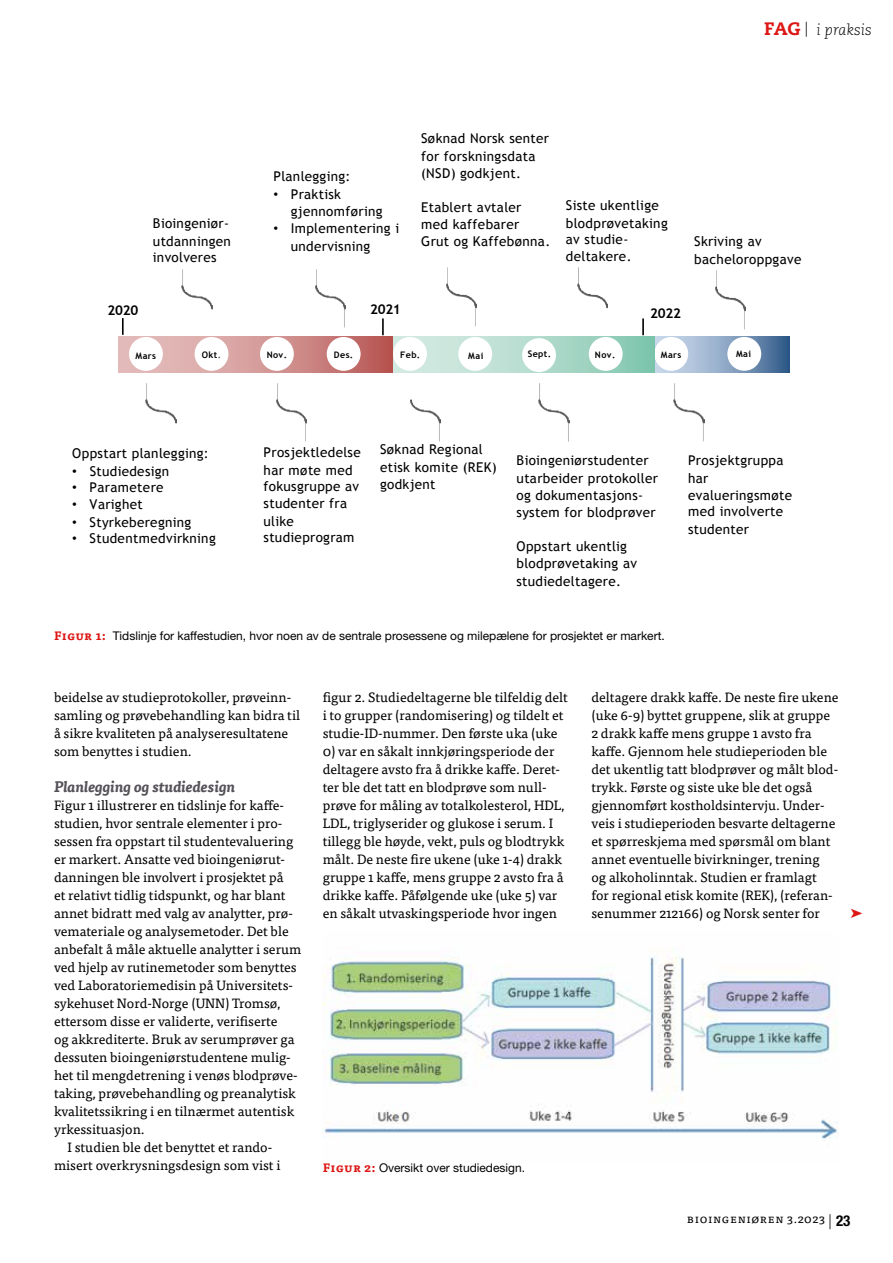
<style>
.page{position:relative;width:893px;height:1263px;background:#fff}
.page>*{position:absolute;margin:0;border:0;box-sizing:border-box;transform-origin:0 0}
.t1{font:italic 700 15px "Tisa Pro";color:#545158}
.t2{font:italic 300 15px "Caecilia LT Std";color:#000}
.t3{font:13.5px/18px "Tisa Pro";color:#000}
.t4{font:13.5px/18px "Trebuchet MS";letter-spacing:.025em;color:#000}
.t5{font:700 13.5px "Trebuchet MS";letter-spacing:-.025em;color:#000}
.t6{font:12px "Helvetica Neue LT Pro";color:#000}
.t7{font:12px "Tisa Pro";letter-spacing:.05em;color:#000}
.t8{font:700 9px "Trebuchet MS";letter-spacing:.045em;color:#000}
.s1{font-weight:800;font-style:normal;font-size:18px;color:#dc1715}
.s2{font-family:"Arial"}
.s3{color:#5a5a5a}
.s4{font-family:"Tisa Pro";font-weight:700;color:#dc1715}
.s5{font-family:"Helvetica Neue LT Pro";font-weight:300;font-size:15px}
.s6{font-family:"Helvetica Neue LT Pro";font-weight:700;font-stretch:condensed;font-size:15px}
</style>
<div class="page">
<img style="left:146px;top:383px;width:30px;height:41px">
<img style="left:182px;top:269px;width:30px;height:41px">
<img style="left:410px;top:399px;width:30px;height:43px">
<img style="left:674px;top:383px;width:30px;height:59px">
<svg style="left:629px;top:336px;width:161px;height:37px"></svg>
<div style="left:654px;top:337px;width:34px;height:34px;background:#fff;border-radius:50%"></div>
<svg style="left:642px;top:318px;width:2px;height:17px"></svg>
<svg style="left:392px;top:336px;width:262px;height:36px"></svg>
<div style="left:589px;top:337px;width:34px;height:34px;background:#fff;border-radius:50%"></div>
<div style="left:522px;top:338px;width:34px;height:34px;background:#fff;border-radius:50%"></div>
<div style="left:458px;top:337px;width:34px;height:34px;background:#fff;border-radius:50%"></div>
<div style="left:393px;top:337px;width:34px;height:34px;background:#fff;border-radius:50%"></div>
<svg style="left:382px;top:318px;width:2px;height:17px"></svg>
<svg style="left:119px;top:336px;width:273px;height:36px"></svg>
<div style="left:327px;top:337px;width:34px;height:34px;background:#fff;border-radius:50%"></div>
<div style="left:260px;top:337px;width:34px;height:34px;background:#fff;border-radius:50%"></div>
<div style="left:195px;top:337px;width:33px;height:34px;background:#fff;border-radius:50%"></div>
<div style="left:129px;top:337px;width:34px;height:34px;background:#fff;border-radius:50%"></div>
<svg style="left:122px;top:318px;width:2px;height:17px"></svg>
<img style="left:276px;top:383px;width:31px;height:59px">
<img style="left:315px;top:269px;width:30px;height:59px">
<img style="left:447px;top:267px;width:30px;height:59px">
<img style="left:539px;top:383px;width:30px;height:59px">
<img style="left:577px;top:267px;width:30px;height:42px">
<div style="left:727px;top:337px;width:34px;height:34px;background:#fff;border-radius:50%"></div>
<img style="left:715px;top:270px;width:30px;height:59px">
<img style="left:323px;top:956px;width:516px;height:184px">
<p class="t2" style="left:764px;top:21px;width:109px"><span class="s1">FAG</span> | i praksis</p>
<p class="t4" style="left:153px;top:214px;width:80px">Bioingeniør&shy;utdanningen</p>
<p class="t4" style="left:153px;top:248px;width:65px">involveres</p>
<p class="t4" style="left:273px;top:168px;width:79px">Planlegging:</p>
<p class="t4" style="left:291px;top:187px;width:93px;line-height:16.5px;text-indent:-17px"><span class="s2">•</span> Praktisk gjennomføring</p>
<p class="t4" style="left:291px;top:219px;width:110px;text-indent:-17px"><span class="s2">•</span> Implementering i undervisning</p>
<p class="t4" style="left:421px;top:130px;width:130px">Søknad Norsk senter for forskningsdata</p>
<p class="t4" style="left:421px;top:164px;width:101px">(NSD) godkjent.</p>
<p class="t4" style="left:421px;top:199px;width:131px;line-height:16.5px">Etablert avtaler med kaffebarer<br>Grut og Kaffebønna.</p>
<p class="t4" style="left:566px;top:196px;width:103px">Siste ukentlige blodprøvetaking</p>
<p class="t4" style="left:566px;top:231px;width:67px;line-height:16.5px">av studie&shy;deltakere.</p>
<p class="t4" style="left:694px;top:233px;width:109px">Skriving av bacheloroppgave</p>
<p class="t5" style="left:108px;top:301px;width:32px">2020</p>
<p class="t5" style="left:370px;top:301px;width:32px">2021</p>
<p class="t5" style="left:650px;top:305px;width:32px">2022</p>
<p class="t8" style="left:135px;top:350px;width:22px">Mars</p>
<p class="t8" style="left:202px;top:349px;width:21px">Okt<span class="s3">.</span></p>
<p class="t8" style="left:267px;top:349px;width:22px">Nov.</p>
<p class="t8" style="left:334px;top:349px;width:21px">Des.</p>
<p class="t8" style="left:400px;top:349px;width:22px">Feb.</p>
<p class="t8" style="left:468px;top:350px;width:17px">Mai</p>
<p class="t8" style="left:528px;top:348px;width:25px">Sept.</p>
<p class="t8" style="left:595px;top:349px;width:22px">Nov.</p>
<p class="t8" style="left:661px;top:349px;width:22px">Mars</p>
<p class="t8" style="left:736px;top:348px;width:17px">Mai</p>
<p class="t4" style="left:72px;top:444px;width:138px">Oppstart planlegging:</p>
<p class="t4" style="left:72px;top:462px;width:99px"><span class="s2">•</span> Studiedesign</p>
<p class="t4" style="left:72px;top:479px;width:93px"><span class="s2">•</span> Parametere</p>
<p class="t4" style="left:72px;top:495px;width:72px"><span class="s2">•</span> Varighet</p>
<p class="t4" style="left:72px;top:513px;width:121px"><span class="s2">•</span> Styrkeberegning</p>
<p class="t4" style="left:72px;top:530px;width:145px"><span class="s2">•</span> Studentmedvirkning</p>
<p class="t4" style="left:264px;top:443px;width:99px">Prosjektledelse har møte med</p>
<p class="t4" style="left:264px;top:479px;width:97px;line-height:16.2px">fokusgruppe av studenter fra</p>
<p class="t4" style="left:264px;top:513px;width:92px;line-height:16.5px">ulike studieprogram</p>
<p class="t4" style="left:380px;top:441px;width:118px">Søknad Regional etisk komite (REK)</p>
<p class="t4" style="left:380px;top:475px;width:57px">godkjent</p>
<p class="t4" style="left:517px;top:452px;width:143px">Bioingeniørstudenter utarbeider protokoller</p>
<p class="t4" style="left:517px;top:487px;width:141px;line-height:16.5px">og dokumentasjons&shy;system for blodprøver</p>
<p class="t4" style="left:516px;top:538px;width:122px;line-height:16.5px">Oppstart ukentlig blodprøvetaking av</p>
<p class="t4" style="left:516px;top:572px;width:106px">studiedeltagere.</p>
<p class="t6" style="left:54px;top:629px;width:612px"><span class="s4">Figur 1:</span> Tidslinje for kaffestudien, hvor noen av de sentrale prosessene og milepælene for prosjektet er markert.</p>
<p class="t4" style="left:688px;top:451px;width:97px">Prosjektgruppa har</p>
<p class="t4" style="left:688px;top:487px;width:106px;line-height:16.5px">evalueringsmøte med involverte</p>
<p class="t4" style="left:688px;top:521px;width:63px">studenter</p>
<p class="t3" style="left:54px;top:687px;width:248px">beidelse av studieprotokoller, prøveinn&shy;samling og prøvebehandling kan bidra til å sikre kvaliteten på analyseresultatene som benyttes i studien.</p>
<p class="t1" style="left:54px;top:775px;width:183px">Planlegging og studiedesign</p>
<p class="t3" style="left:54px;top:795px;width:232px">Figur 1 illustrerer en tidslinje for kaffe-</p>
<p class="t3" style="left:54px;top:813px;width:230px">studien, hvor sentrale elementer i pro-</p>
<p class="t3" style="left:54px;top:831px;width:241px">sessen fra oppstart til studentevaluering</p>
<p class="t3" style="left:54px;top:849px;width:232px">er markert. Ansatte ved bioingeniørut-</p>
<p class="t3" style="left:54px;top:867px;width:231px">danningen ble involvert i prosjektet på</p>
<p class="t3" style="left:54px;top:885px;width:233px">et relativt tidlig tidspunkt, og har blant</p>
<p class="t3" style="left:54px;top:903px;width:240px">annet bidratt med valg av analytter, prø-</p>
<p class="t3" style="left:54px;top:921px;width:236px">vemateriale og analysemetoder. Det ble</p>
<p class="t3" style="left:54px;top:939px;width:249px">anbefalt å måle aktuelle analytter i serum</p>
<p class="t3" style="left:54px;top:957px;width:244px">ved hjelp av rutinemetoder som benyttes</p>
<p class="t3" style="left:54px;top:975px;width:240px">ved Laboratoriemedisin på Universitets-</p>
<p class="t3" style="left:54px;top:993px;width:228px">sykehuset Nord-Norge (UNN) Tromsø,</p>
<p class="t3" style="left:54px;top:1011px;width:225px">ettersom disse er validerte, verifiserte</p>
<p class="t3" style="left:54px;top:1029px;width:242px">og akkrediterte. Bruk av serumprøver ga</p>
<p class="t3" style="left:54px;top:1047px;width:238px">dessuten bioingeniørstudentene mulig-</p>
<p class="t3" style="left:54px;top:1065px;width:245px">het til mengdetrening i venøs blodprøve-</p>
<p class="t3" style="left:54px;top:1083px;width:243px">taking, prøvebehandling og preanalytisk</p>
<p class="t3" style="left:54px;top:1101px;width:242px">kvalitetssikring i en tilnærmet autentisk</p>
<p class="t3" style="left:54px;top:1119px;width:92px">yrkessituasjon.</p>
<p class="t3" style="left:68px;top:1137px;width:206px">I studien ble det benyttet et rando-</p>
<p class="t3" style="left:54px;top:1155px;width:228px">misert overkrysningsdesign som vist i</p>
<p class="t3" style="left:323px;top:687px;width:247px">figur 2. Studiedeltagerne ble tilfeldig delt i to grupper (randomisering) og tildelt et studie-ID-nummer. Den første uka (uke</p>
<p class="t3" style="left:323px;top:741px;width:243px">0) var en såkalt innkjøringsperiode der deltagere avsto fra å drikke kaffe. Deret&shy;ter ble det tatt en blodprøve som null&shy;prøve for måling av totalkolesterol, HDL, LDL, triglyserider og glukose i serum. I tillegg ble høyde, vekt, puls og blodtrykk målt. De neste fire ukene (uke 1-4) drakk gruppe 1 kaffe, mens gruppe 2 avsto fra å drikke kaffe. Påfølgende uke (uke 5) var en såkalt utvaskingsperiode hvor ingen</p>
<p class="t6" style="left:323px;top:1160px;width:204px"><span class="s4">Figur 2:</span> Oversikt over studiedesign.</p>
<p class="t3" style="left:591px;top:687px;width:249px">deltagere drakk kaffe. De neste fire ukene (uke 6-9) byttet gruppene, slik at gruppe 2 drakk kaffe mens gruppe 1 avsto fra kaffe. Gjennom hele studieperioden ble det ukentlig tatt blodprøver og målt blod&shy;trykk. Første og siste uke ble det også gjennomført kostholdsintervju. Under&shy;veis i studieperioden besvarte deltagerne et spørreskjema med spørsmål om blant annet eventuelle bivirkninger, trening<br>og alkoholinntak. Studien er framlagt<br>for regional etisk komite (REK), (referan&shy;senummer 212166) og Norsk senter for</p>
<p class="t7" style="left:687px;top:1209px;width:165px">Bioingeniøren 3.2023 <span class="s5">|</span> <span class="s6">23</span></p>
</div>
